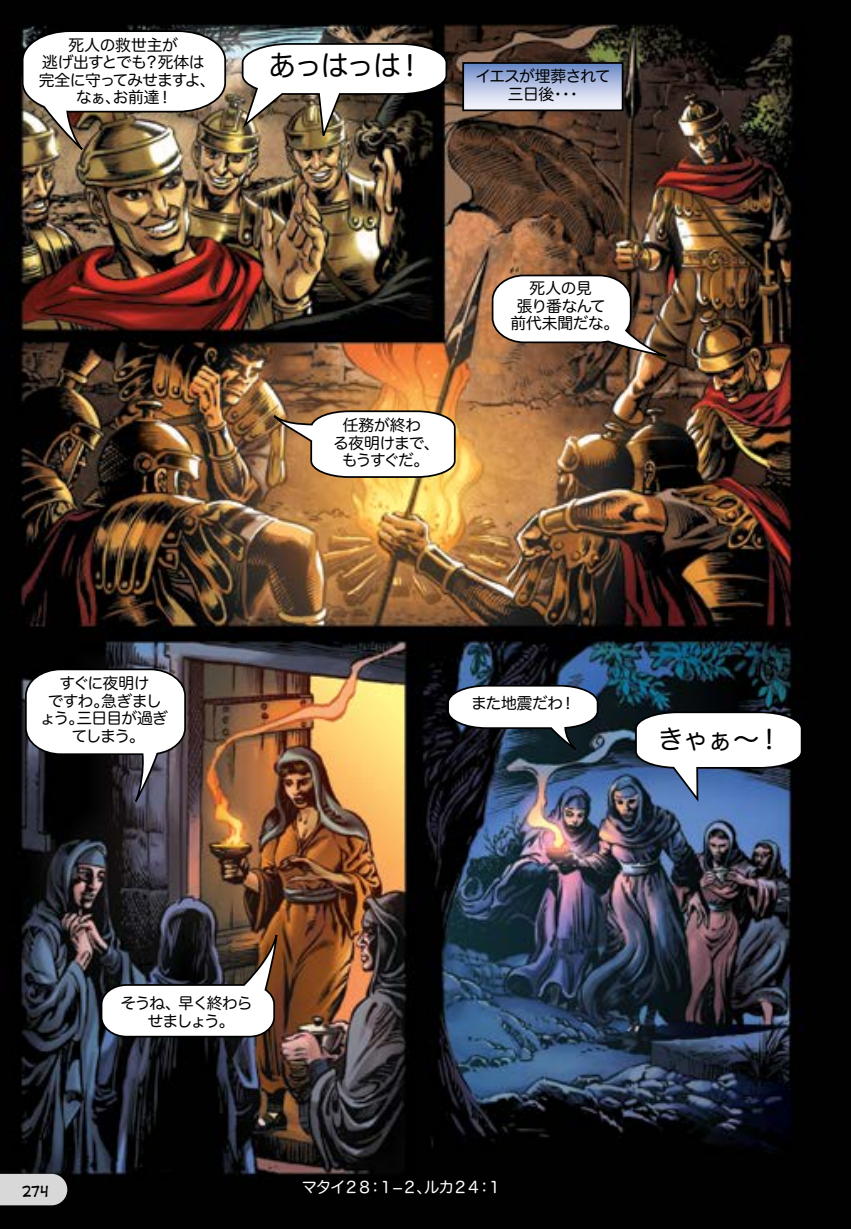
<style>
.page{position:relative;width:851px;height:1229px;background:#fff}
.page>*{position:absolute;margin:0;border:0;box-sizing:border-box;transform-origin:0 0}
.t1{font:28.35px "Hira Maru Pro W4";letter-spacing:-.075em;color:#000}
.t2{font:26.25px "Hira Maru Pro W4";color:#000}
.t3{font:15.75px/17.5px "Hira Maru Pro W4";letter-spacing:-.04em;color:#000;text-align:center}
.t4{font:15.75px/17.5px "Hira Maru Pro W4";letter-spacing:-.02em;color:#000;text-align:center}
.t5{font:15.75px "Hira Maru Pro W4";letter-spacing:-.11em;color:#fff}
.t6{font:15.75px/17.5px "Hira Maru Pro W4";letter-spacing:-.085em;color:#000;text-align:center}
.t7{font:15.75px "Hira Maru Pro W4";letter-spacing:-.06em;color:#000}
.t8{font:15.75px "Hira Maru Pro W4";letter-spacing:-.01em;color:#000}
.t9{font:14px "Digital Strip";color:#000}
</style>
<div class="page">
<img style="left:0;top:0;width:850px;height:1228px">
<div style="left:463px;top:63px;width:159px;height:47px;background:linear-gradient(to bottom,#6b89c7,#fffeff)"></div>
<div style="left:462px;top:62px;width:161px;height:49px;border:2px solid #000"></div>
<img style="left:21px;top:29px;width:206px;height:136px">
<img style="left:241px;top:42px;width:207px;height:101px">
<svg style="left:491px;top:274px;width:197px;height:87px"></svg>
<img style="left:256px;top:400px;width:200px;height:79px">
<svg style="left:24px;top:667px;width:163px;height:161px"></svg>
<img style="left:100px;top:912px;width:181px;height:126px">
<svg style="left:446px;top:684px;width:153px;height:80px"></svg>
<svg style="left:634px;top:710px;width:169px;height:94px"></svg>
<svg style="left:0;top:1173px;width:67px;height:32px"></svg>
<p class="t8" style="left:69px;top:31px;width:103px">死人の救世主が</p>
<p class="t3" style="left:42px;top:52px;width:164px">逃げ出すとでも？死体は</p>
<p class="t7" style="left:39px;top:66px;width:178px">完全に守ってみせますよ、</p>
<p class="t3" style="left:76px;top:87px;width:98px">なぁ、お前達！</p>
<h1 class="t1" style="left:268px;top:41px;width:158px">あっはっは！</h1>
<p class="t3" style="left:475px;top:67px;width:137px">イエスが埋葬されて三日後・・・</p>
<p class="t3" style="left:333px;top:416px;width:108px">任務が終わ<br>る夜明けまで、もうすぐだ。</p>
<p class="t4" style="left:510px;top:278px;width:110px">死人の見<br>張り番なんて<br>前代未聞だな。</p>
<p class="t3" style="left:40px;top:674px;width:130px">すぐに夜明け<br>ですわ。急ぎましょう。三日目が過ぎてしまう。</p>
<p class="t3" style="left:471px;top:693px;width:106px">また地震だわ！</p>
<h2 class="t2" style="left:657px;top:717px;width:126px">きゃぁ〜！</h2>
<p class="t6" style="left:120px;top:993px;width:134px">そうね、早く終わらせましょう。</p>
<p class="t9" style="left:22px;top:1183px;width:28px">274</p>
<p class="t5" style="left:301px;top:1173px;width:203px">マタイ２８：１−２、ルカ２４：１</p>
</div>
